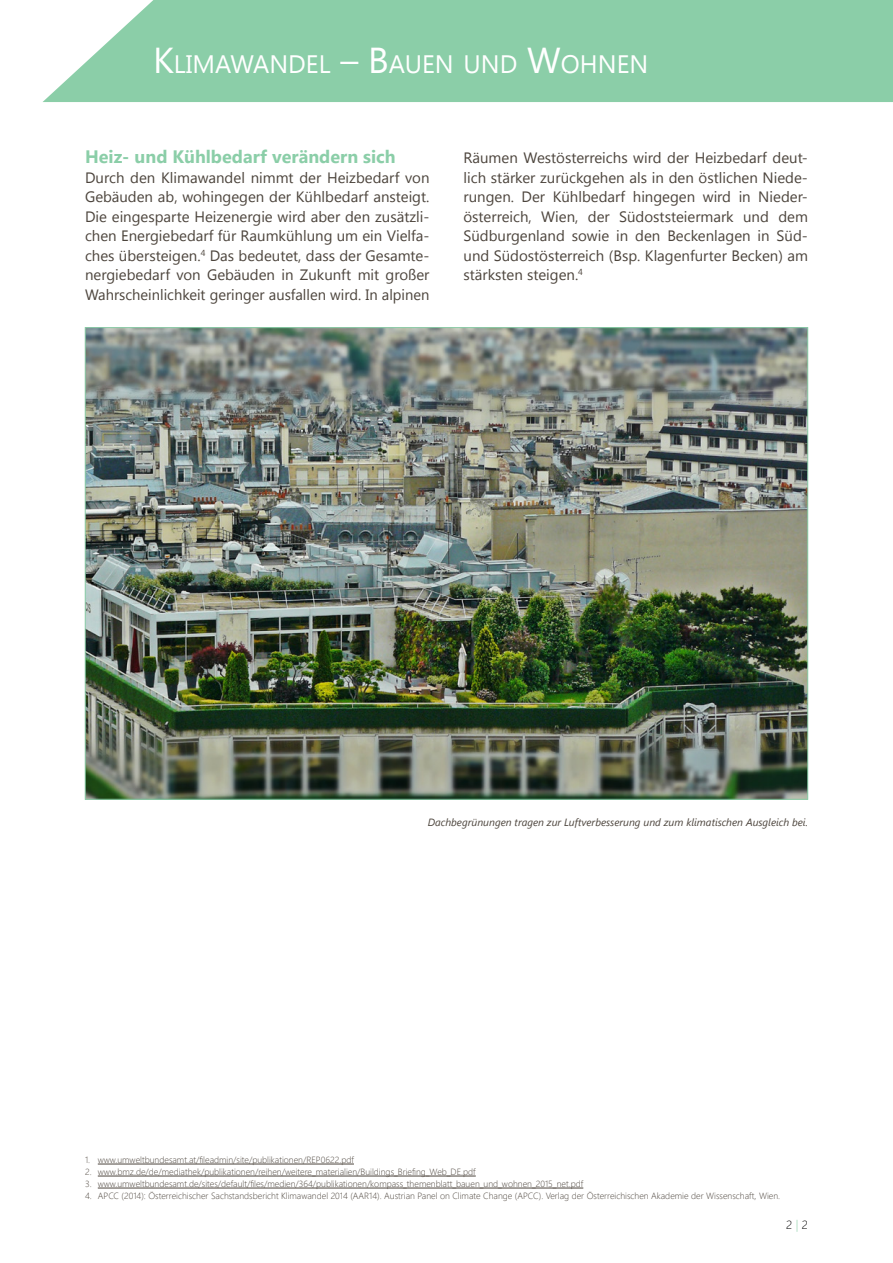
<style>
.page{position:relative;width:893px;height:1263px;background:#fff}
.page>*{position:absolute;margin:0;border:0;box-sizing:border-box;transform-origin:0 0}
.t1{font:25.2px "Segoe UI";color:#fff}
.H2_-_Sub_sub_HL{font:700 18px "Segoe UI";color:#8bcea8}
.P_-_Fliesstext{font:15px/19.5px "Segoe UI";color:#4c443c;text-align:justify}
.t2{font:300 12px "Segoe UI";color:#000}
.P_-_Bildtext{font:italic 10.5px "Segoe UI";color:#4c443c}
.t3{font:300 9px "Segoe UI";color:#4c443c}
.s1{font-size:36px}
.s2{color:#8bcea8}
</style>
<div class="page">
<div style="left:43px;top:0;width:850px;height:102px;background:#8bcea8"></div>
<hr style="left:98px;top:1164px;width:256px;height:1px;background:#4c443c">
<hr style="left:98px;top:1176px;width:378px;height:1px;background:#4c443c">
<hr style="left:98px;top:1188px;width:485px;height:1px;background:#4c443c">
<img style="left:87px;top:329px;width:719px;height:468px">
<h1 class="t1" style="left:153px;top:47px;width:497px"><span class="s1">K</span>LIMAWANDEL <span class="s1">– B</span>AUEN UND <span class="s1">W</span>OHNEN</h1>
<h2 class="H2_-_Sub_sub_HL" style="left:85px;top:144px;width:312px">Heiz- und Kühlbedarf verändern sich</h2>
<p class="P_-_Fliesstext" style="left:85px;top:167px;width:346px">Durch den Klimawandel nimmt der Heizbedarf von Gebäuden ab, wohingegen der Kühlbedarf ansteigt.<br>Die eingesparte Heizenergie wird aber den zusätzli&shy;chen Energiebedarf für Raumkühlung um ein Vielfa&shy;ches übersteigen.<sup>4</sup> Das bedeutet, dass der Gesamte&shy;nergiebedarf von Gebäuden in Zukunft mit großer Wahrscheinlichkeit geringer ausfallen wird. In alpinen</p>
<p class="P_-_Fliesstext" style="left:463px;top:147px;width:346px">Räumen Westösterreichs wird der Heizbedarf deut&shy;lich stärker zurückgehen als in den östlichen Niede&shy;rungen. Der Kühlbedarf hingegen wird in Nieder&shy;österreich, Wien, der Südoststeiermark und dem Südburgenland sowie in den Beckenlagen in Süd&shy;und Südostösterreich (Bsp. Klagenfurter Becken) am stärksten steigen.<sup>4</sup></p>
<p class="P_-_Bildtext" style="left:428px;top:815px;width:382px">Dachbegrünungen tragen zur Luftverbesserung und zum klimatischen Ausgleich bei.</p>
<p class="t3" style="left:85px;top:1153px;width:270px">1. www.umweltbundesamt.at/fileadmin/site/publikationen/REP0622.pdf</p>
<p class="t3" style="left:85px;top:1165px;width:392px">2. www.bmz.de/de/mediathek/publikationen/reihen/weitere_materialien/Buildings_Briefing_Web_DE.pdf</p>
<p class="t3" style="left:85px;top:1177px;width:500px">3. www.umweltbundesamt.de/sites/default/files/medien/364/publikationen/kompass_themenblatt_bauen_und_wohnen_2015_net.pdf</p>
<p class="t3" style="left:85px;top:1189px;width:697px">4. APCC (2014): Österreichischer Sachstandsbericht Klimawandel 2014 (AAR14). Austrian Panel on Climate Change (APCC). Verlag der Österreichischen Akademie der Wissenschaft, Wien.</p>
<p class="t2" style="left:786px;top:1215px;width:23px">2 <span class="s2">|</span> 2</p>
</div>
